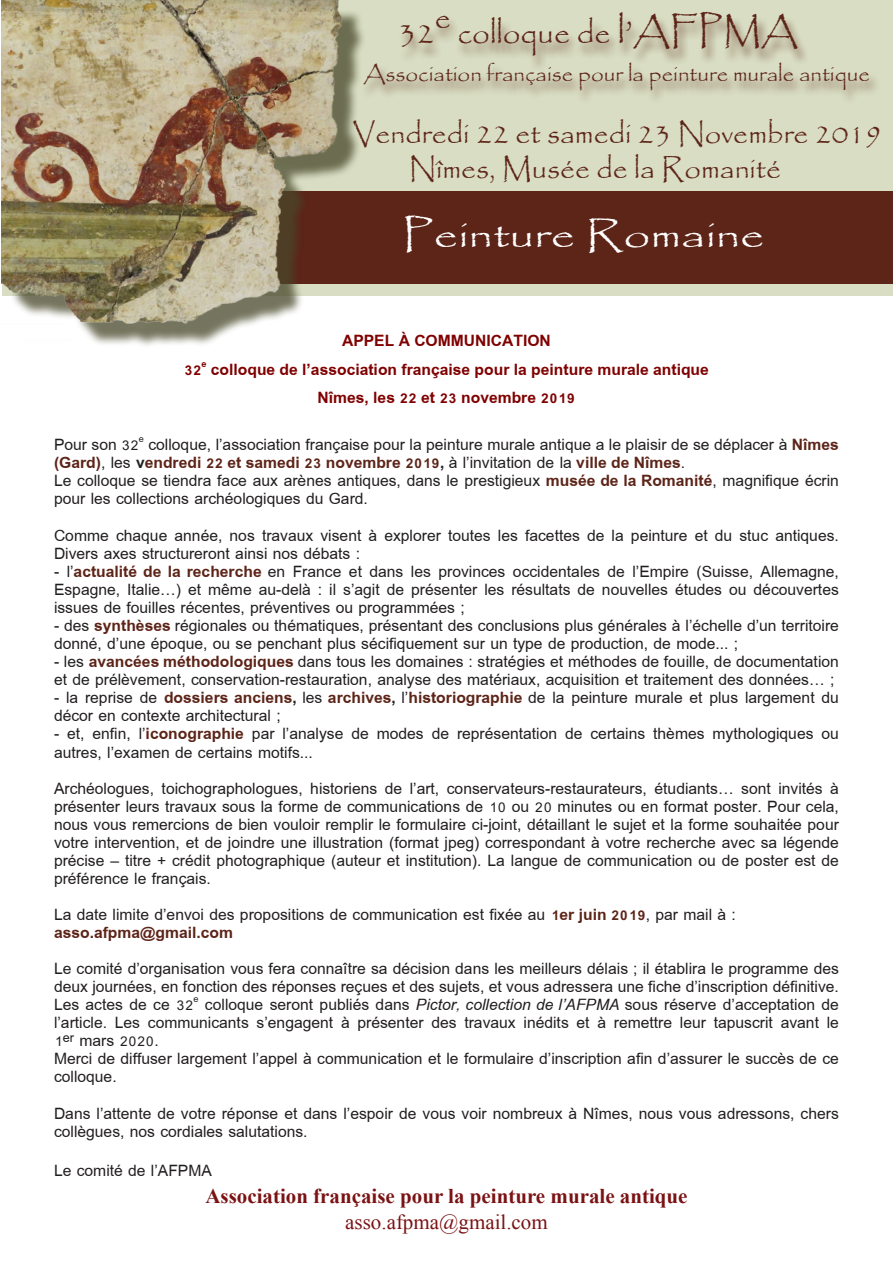
<style>
.page{position:relative;width:893px;height:1263px;background:#fff}
.page>*{position:absolute;margin:0;border:0;box-sizing:border-box;transform-origin:0 0}
.t1{font:37.95px "Papyrus";color:#fff;scale:1.26 1}
.t2{font:31.5px "Papyrus";color:#5d2418}
.t3{font:29.25px "Papyrus";color:#5d2418}
.Pa3{font:24px/18px "Browallia New";color:#221e1f}
.Default{font:700 24px "Browallia New";color:#800000}
.Pa3-2{font:700 24px "Browallia New";color:#5d2418}
.Pa3-3{font:24px "Browallia New";color:#231f20}
.t4{font:22.5px "Papyrus";color:#5d2418}
.Pa1{font:700 21px "Times New Roman";color:#7b1214}
.t5{font:21px "Times New Roman";color:#7b1214}
.s1{font-size:37.5px}
.s2{font-weight:700;color:#5d2418}
.s3{font-weight:700}
.s4{color:#231f20}
.s5{font-style:italic}
</style>
<div class="page">
<div style="left:2px;top:0;width:891px;height:296px;background:#d8ddc3"></div>
<div style="left:245px;top:191px;width:648px;height:92px;background:#5d2418"></div>
<div style="left:10px;top:9px;width:356px;height:339px;background:#48482a;opacity:.75"></div>
<img style="left:1px;top:0;width:346px;height:325px">
<div style="left:360px;top:62px;width:520px;height:43px;background:#5d2418;opacity:.75"></div>
<div style="left:397px;top:13px;width:410px;height:58px;background:#5d2418;opacity:.75"></div>
<p class="t2" style="left:435px;top:-2px;width:18px">e</p>
<p class="t2" style="left:458px;top:14px;width:342px">colloque de <span class="s1">l’AFPMA</span></p>
<p class="t2" style="left:398px;top:14px;width:38px">32</p>
<p class="t4" style="left:364px;top:60px;width:508px">Association française pour la peinture murale antique</p>
<p class="t3" style="left:353px;top:115px;width:531px">Vendredi 22 et samedi 23 Novembre 2019</p>
<p class="t3" style="left:409px;top:151px;width:374px">Nîmes, Musée de la Romanité</p>
<p class="t1" style="left:402px;top:211px;width:290px">Peinture Romaine</p>
<p class="Default" style="left:342px;top:325px;width:210px">APPEL À COMMUNICATION</p>
<p class="Default" style="left:184px;top:354px;width:526px">32<sup>e</sup> colloque de l’association française pour la peinture murale antique</p>
<p class="Default" style="left:318px;top:382px;width:259px">Nîmes, les 22 et 23 novembre 2019</p>
<p class="Pa3" style="left:54px;top:435px;width:786px">Pour son 32<sup>e</sup> colloque, l’association française pour la peinture murale antique a le plaisir de se déplacer à <span class="s2">Nîmes (Gard)</span>, les <span class="s3">v</span><span class="s2">endredi 22 et samedi 23 novembre 2019</span><span class="s3">,</span> à l’invitation de la <span class="s2">ville de Nîmes</span>.</p>
<p class="Pa3" style="left:54px;top:471px;width:786px">Le colloque se tiendra face aux arènes antiques, dans le prestigieux <span class="s2">musée de la Romanité</span>, magnifique écrin pour les collections archéologiques du Gard.</p>
<p class="Pa3" style="left:54px;top:526px;width:786px">Comme chaque année, nos travaux visent à explorer toutes les facettes de la peinture et du stuc antiques.<br>Divers axes structureront ainsi nos débats :</p>
<p class="Pa3" style="left:54px;top:562px;width:786px;text-align:justify">- l’<span class="s2">actualité de la recherche</span> en France et dans les provinces occidentales de l’Empire (Suisse, Allemagne, Espagne, Italie…) et même au-delà : il s’agit de présenter les résultats de nouvelles études ou découvertes issues de fouilles récentes, préventives ou programmées ;</p>
<p class="Pa3" style="left:54px;top:616px;width:786px">- des <span class="s2">synthèses</span> régionales ou thématiques, présentant des conclusions plus générales à l’échelle d’un territoire donné, d’une époque, ou se penchant plus sécifiquement sur un type de production, de mode... ;</p>
<p class="Pa3" style="left:54px;top:652px;width:786px">- les <span class="s2">avancées méthodologiques</span> dans tous les domaines : stratégies et méthodes de fouille, de documentation et de prélèvement, conservation-restauration, analyse des matériaux, acquisition et traitement des données… ;</p>
<p class="Pa3" style="left:54px;top:688px;width:786px">- la reprise de <span class="s2">dossiers anciens</span><span class="s3">,</span> les <span class="s2">archives</span><span class="s3">,</span> l’<span class="s2">historiographie</span> de la peinture murale et plus largement du décor en contexte architectural ;</p>
<p class="Pa3" style="left:54px;top:725px;width:786px">- et, enfin, l’<span class="s2">iconographie</span> par l’analyse de modes de représentation de certains thèmes mythologiques ou autres, l’examen de certains motifs...</p>
<p class="Pa3" style="left:54px;top:779px;width:786px;text-align:justify">Archéologues, toichographologues, historiens de l’art, conservateurs-restaurateurs, étudiants… sont invités à présenter leurs travaux sous la forme de communications de 10 ou 20 minutes ou en format poster. Pour cela, nous vous remercions de bien vouloir remplir le formulaire ci-joint, détaillant le sujet et la forme souhaitée pour votre intervention, et de joindre une illustration (format jpeg) correspondant à votre recherche avec sa légende précise – titre + crédit photographique (auteur et institution). <span class="s4">La langue de communication ou de poster est de préférence le français.</span></p>
<p class="Pa3" style="left:54px;top:905px;width:683px">La date limite d’envoi des propositions de communication est fixée au <span class="s2">1er juin 2019</span>, par mail à :</p>
<p class="Pa3-2" style="left:54px;top:917px;width:180px">asso.afpma@gmail.com</p>
<p class="Pa3" style="left:54px;top:959px;width:786px">Le comité d’organisation vous fera connaître sa décision dans les meilleurs délais ; il établira le programme des deux journées, en fonction des réponses reçues et des sujets, et vous adressera une fiche d’inscription définitive.</p>
<p class="Pa3" style="left:54px;top:995px;width:786px;text-align:justify">Les actes de ce 32<sup>e</sup> colloque seront publiés dans <span class="s5">Pictor, collection de l’AFPMA</span> sous réserve d’acceptation de l’article. Les communicants s’engagent à présenter des travaux inédits et à remettre leur tapuscrit avant le 1<sup>er</sup> mars 2020.</p>
<p class="Pa3" style="left:54px;top:1049px;width:786px">Merci de diffuser largement l’appel à communication et le formulaire d’inscription afin d’assurer le succès de ce colloque.</p>
<p class="Pa3" style="left:54px;top:1104px;width:786px">Dans l’attente de votre réponse et dans l’espoir de vous voir nombreux à Nîmes, nous vous adressons, chers collègues, nos cordiales salutations.</p>
<p class="Pa3-3" style="left:54px;top:1155px;width:159px">Le comité de l’AFPMA</p>
<p class="Pa1" style="left:205px;top:1182px;width:484px">Association française pour la peinture murale antique</p>
<p class="t5" style="left:345px;top:1207px;width:204px">asso.afpma@gmail.com</p>
</div>
